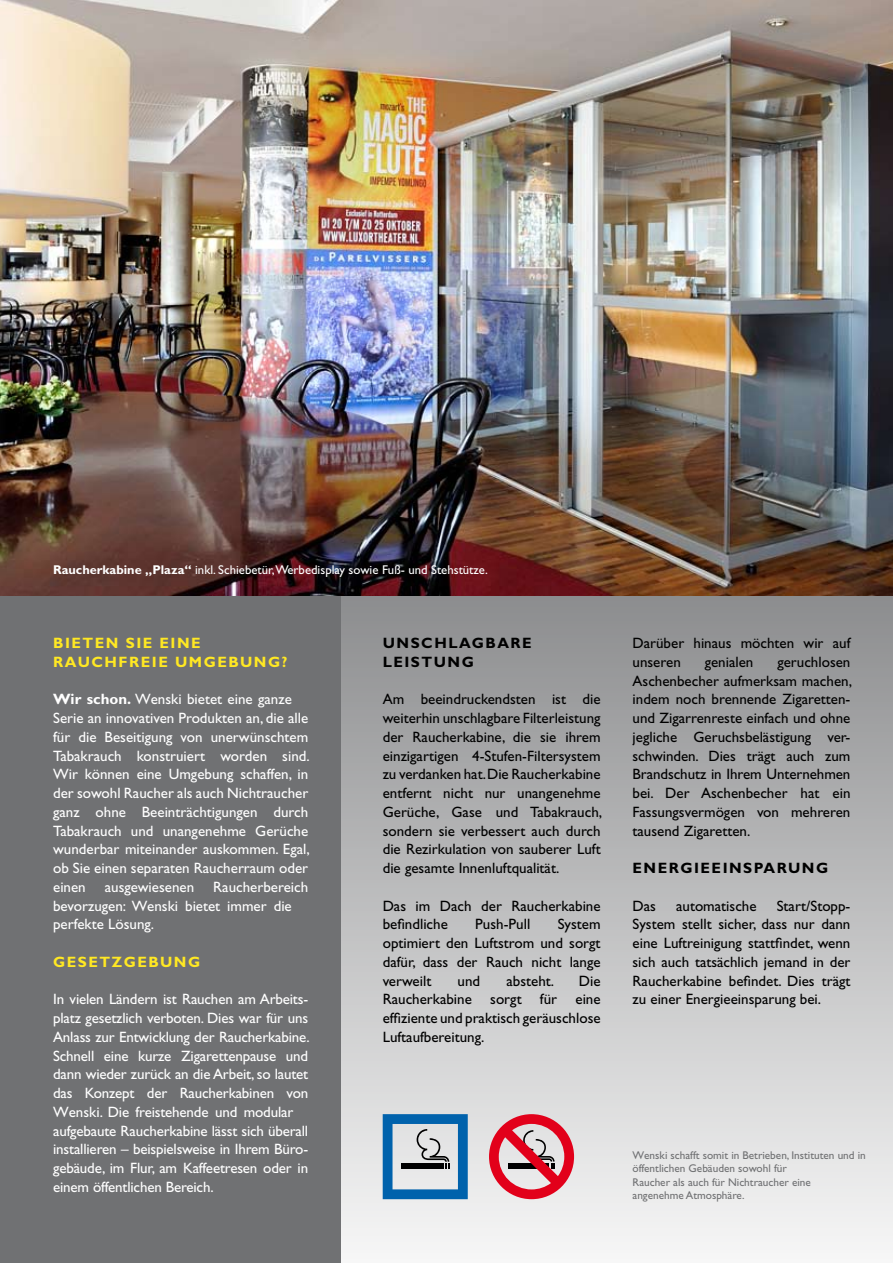
<style>
.page{position:relative;width:893px;height:1263px;background:#fff}
.page>*{position:absolute;margin:0;border:0;box-sizing:border-box;transform-origin:0 0}
.t1{font:15px/18.8px "Gill Sans Std";color:#000;text-align:justify}
.t2{font:15px/18.8px "Gill Sans Std";letter-spacing:-.01em;color:#fff}
.t3{font:700 15px/18.8px "Gill Sans Std";letter-spacing:.1em;color:#ffe823}
.t4{font:700 15px/18.8px "Gill Sans Std";letter-spacing:.1em;color:#000}
.t5{font:12.75px "Gill Sans Std";color:#fff}
.t6{font:11.25px/13.5px "Gill Sans Std";color:#707173}
.s1{font-weight:700}
.s2{color:#6f7073}
</style>
<div class="page">
<div style="left:0;top:595px;width:340px;height:668px;background:#707173"></div>
<div style="left:340px;top:595px;width:553px;height:668px;background:linear-gradient(to bottom,#8c8d8e,#f6f7f7)"></div>
<img style="left:0;top:0;width:893px;height:595px">
<svg style="left:489px;top:1114px;width:85px;height:85px;background:#da7e89"></svg>
<svg style="left:383px;top:1114px;width:85px;height:85px;background:#7aa1bf"></svg>
<p class="t5" style="left:53px;top:562px;width:436px"><span class="s1">RAUCHERKABINE „PLAZA“</span> inkl. Schiebetür,Werbedisplay sowie Fuß- und Stehstütze.</p>
<p class="t3" style="left:53px;top:634px;width:236px">BIETEN SIE EINE<br>RAUCHFREIE UMGEBUNG?</p>
<p class="t2" style="left:53px;top:690px;width:258px"><span class="s1">WIR SCHON.</span> Wenski bietet eine ganze Serie an innovativen Produkten an, die alle für die Beseitigung von unerwünschtem Tabakrauch konstruiert worden sind.<br>Wir können eine Umgebung schaffen, in der sowohl Raucher als auch Nichtraucher ganz ohne Beeinträchtigungen durch Tabakrauch und unangenehme Gerüche wunderbar miteinander auskommen. Egal, ob Sie einen separaten Raucherraum oder einen</p>
<p class="t2" style="left:53px;top:877px;width:257px;text-indent:160px">Raucherbereich bevorzugen: Wenski bietet immer die perfekte Lösung.</p>
<p class="t3" style="left:53px;top:952px;width:149px">GESETZGEBUNG</p>
<p class="t2" style="left:53px;top:990px;width:258px">In vielen Ländern ist Rauchen am Arbeits&shy;platz gesetzlich verboten. Dies war für uns Anlass zur Entwicklung der Raucherkabine.<br>Schnell eine kurze Zigarettenpause und dann wieder zurück an die Arbeit, so lautet das Konzept der Raucherkabinen von Wenski. Die freistehende und modular aufgebaute Raucherkabine lässt sich überall installieren – beispielsweise in Ihrem Büro&shy;gebäude, im Flur, am Kaffeetresen oder in einem öffentlichen Bereich.</p>
<p class="t2" style="left:105px;top:877px;width:91px">ausgewiesenen</p>
<p class="t4" style="left:383px;top:634px;width:151px">UNSCHLAGBARE<br>LEISTUNG</p>
<p class="t1" style="left:383px;top:690px;width:221px">Am beeindruckendsten ist die weiterhin unschlagbare Filterleistung der Raucherkabine, die sie ihrem einzigartigen 4-Stufen-Filtersystem zu verdanken hat.Die Raucherkabine entfernt nicht nur unangenehme Gerüche, Gase und Tabakrauch, sondern sie verbessert auch durch die Rezirkulation von sauberer Luft die gesamte Innenluftqualität.</p>
<p class="t1" style="left:383px;top:896px;width:219px">Das im Dach der Raucherkabine befindliche</p>
<p class="t1" style="left:383px;top:915px;width:219px;text-indent:175px">System optimiert den Luftstrom und sorgt dafür, dass der Rauch nicht lange verweilt</p>
<p class="t1" style="left:475px;top:915px;width:56px">Push-Pull</p>
<p class="t1" style="left:383px;top:971px;width:219px;text-indent:196px">Die Raucherkabine sorgt für eine effiziente und praktisch geräuschlose Luftaufbereitung.</p>
<p class="t1" style="left:458px;top:971px;width:24px">und</p>
<p class="t1" style="left:506px;top:971px;width:49px">absteht.</p>
<p class="t1" style="left:632px;top:634px;width:219px">Darüber hinaus möchten wir auf unseren</p>
<p class="t1" style="left:632px;top:652px;width:221px;text-indent:145px">geruchlosen Aschenbecher aufmerksam machen, indem noch brennende Zigaretten&shy;und Zigarrenreste einfach und ohne jegliche Geruchsbelästigung ver&shy;schwinden. Dies trägt auch zum Brandschutz in Ihrem Unternehmen bei. Der Aschenbecher hat ein Fassungsvermögen von mehreren tausend Zigaretten.</p>
<p class="t4" style="left:632px;top:859px;width:197px">ENERGIEEINSPARUNG</p>
<p class="t1" style="left:632px;top:896px;width:25px">Das</p>
<p class="t1" style="left:676px;top:896px;width:82px">automatische</p>
<p class="t1" style="left:705px;top:652px;width:50px">genialen</p>
<p class="t1" style="left:632px;top:896px;width:219px;text-indent:144px">Start/Stopp-System stellt sicher, dass nur dann eine Luftreinigung stattfindet, wenn sich auch tatsächlich jemand in der Raucherkabine befindet. Dies trägt zu einer Energieeinsparung bei.</p>
<p class="t6" style="left:632px;top:1148px;width:235px"><span class="s2">Wenski</span> schafft somit in Betrieben, Instituten und in öffentlichen Gebäuden sowohl für<br>Raucher als auch für Nichtraucher eine<br>angenehme Atmosphäre.</p>
</div>
